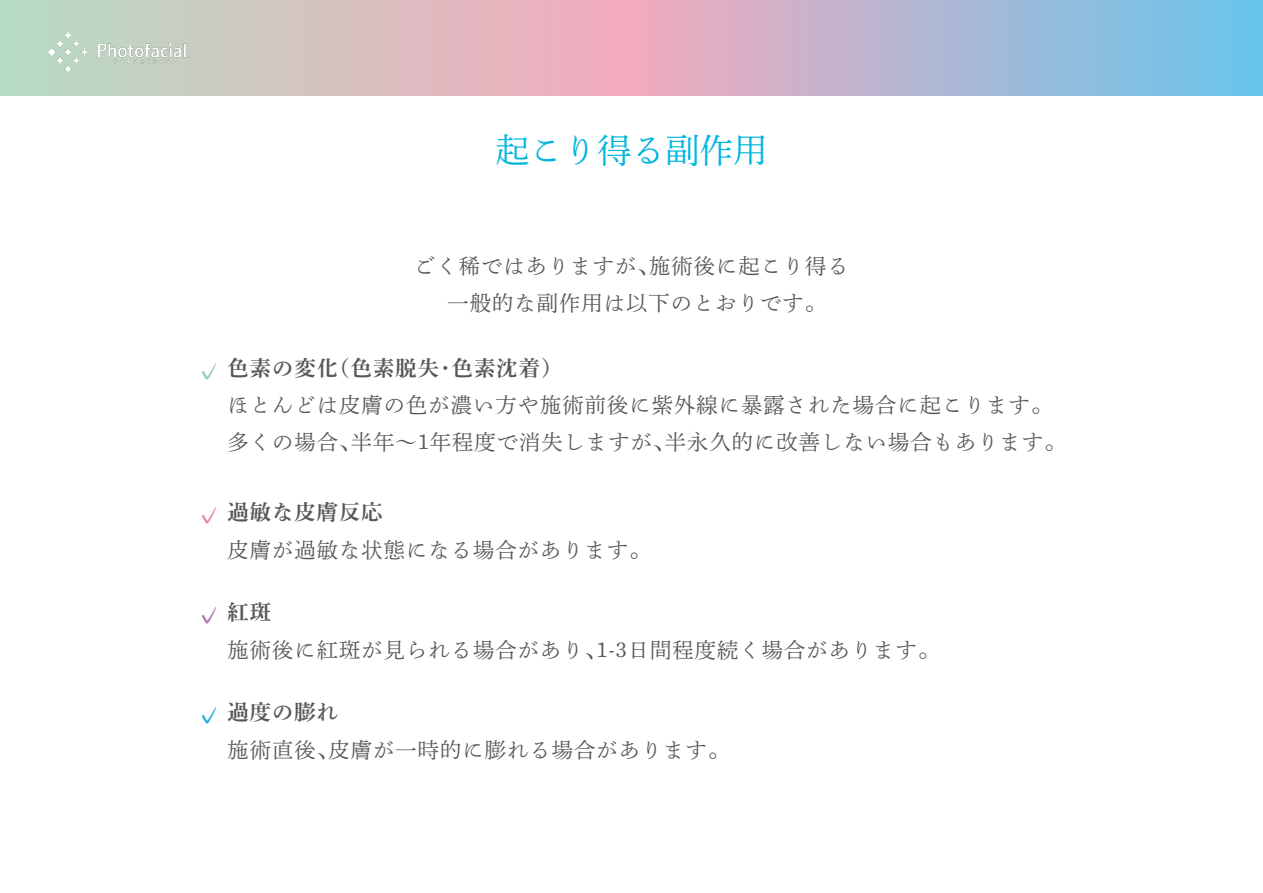
<style>
.page{position:relative;width:1263px;height:893px;background:#fff}
.page>*{position:absolute;margin:0;border:0;box-sizing:border-box;transform-origin:0 0}
.t1{font:34.05px "DNP Shuei Min Pr 6 L";color:#00b6dd}
.t2{font:27.6px "DNP Shuei Min Pr 6 L";color:#96cfac}
.t3{font:27.6px "DNP Shuei Min Pr 6 L";color:#ee86a1}
.t4{font:27.6px "DNP Shuei Min Pr 6 L";color:#b077b0}
.t5{font:27.6px "DNP Shuei Min Pr 6 L";color:#23ade5}
.t6{font:21.3px "DNP Shuei Min Pr 6 L";letter-spacing:.05em;color:#57585a}
.t7{font:21.3px "DNP Shuei Min Pr 6 B";letter-spacing:.05em;color:#57585a}
</style>
<div class="page">
<svg style="left:0;top:0;width:1263px;height:96px"></svg>
<img style="left:48px;top:32px;width:143px;height:41px">
<p class="t1" style="left:495px;top:119px;width:274px">起こり得る副作用</p>
<p class="t6" style="left:414px;top:246px;width:436px">ごく稀ではありますが、施術後に起こり得る</p>
<p class="t6" style="left:448px;top:283px;width:380px">一般的な副作用は以下のとおりです。</p>
<p class="t2" style="left:195px;top:346px;width:29px">✓</p>
<p class="t7" style="left:228px;top:356px;width:336px">色素の変化（色素脱失・色素沈着）</p>
<p class="t6" style="left:228px;top:386px;width:826px">ほとんどは皮膚の色が濃い方や施術前後に紫外線に暴露された場合に起こります。</p>
<p class="t6" style="left:228px;top:423px;width:839px">多くの場合、半年～1年程度で消失しますが、半永久的に改善しない場合もあります。</p>
<p class="t3" style="left:195px;top:490px;width:29px">✓</p>
<p class="t7" style="left:228px;top:501px;width:157px">過敏な皮膚反応</p>
<p class="t6" style="left:228px;top:530px;width:425px">皮膚が過敏な状態になる場合があります。</p>
<p class="t4" style="left:195px;top:590px;width:29px">✓</p>
<p class="t7" style="left:228px;top:601px;width:45px">紅斑</p>
<p class="t6" style="left:228px;top:630px;width:713px">施術後に紅斑が見られる場合があり、1-3日間程度続く場合があります。</p>
<p class="t5" style="left:195px;top:690px;width:29px">✓</p>
<p class="t7" style="left:228px;top:700px;width:112px">過度の膨れ</p>
<p class="t6" style="left:228px;top:730px;width:503px">施術直後、皮膚が一時的に膨れる場合があります。</p>
</div>
